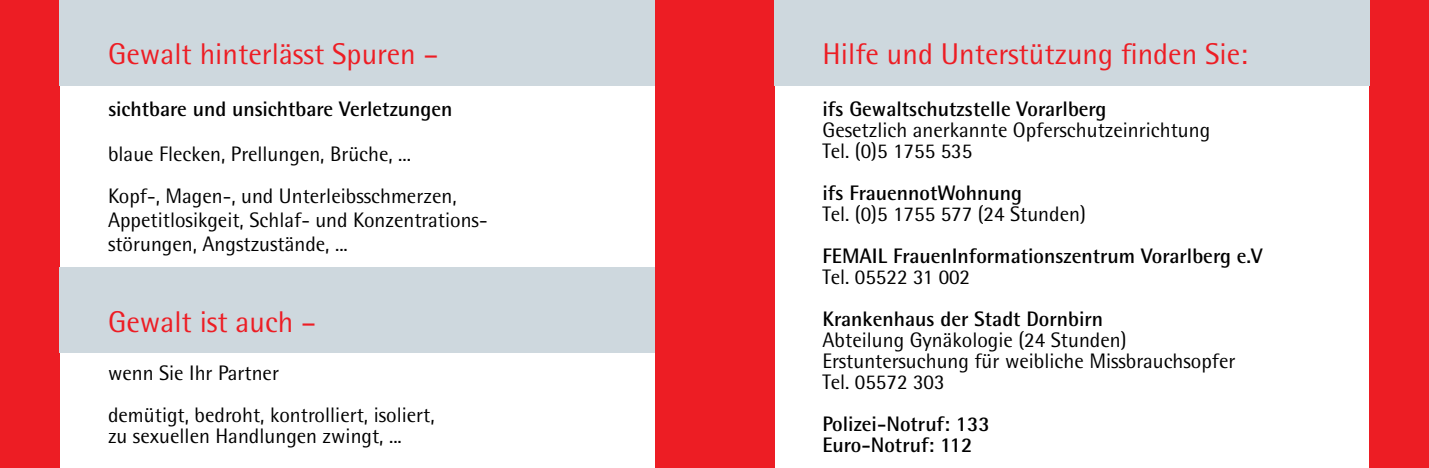
<style>
.page{position:relative;width:1429px;height:468px;background:#fff}
.page>*{position:absolute;margin:0;border:0;box-sizing:border-box;transform-origin:0 0}
.t1{font:30px "Rotis Semi Sans Pro";color:#ed1d24}
.t2{font:21px/21px "Rotis Semi Sans Pro";color:#000}
.t3{font:700 21px/21px "Rotis Semi Sans Pro";color:#000}
</style>
<div class="page">
<div style="left:655px;top:0;width:119px;height:468px;background:#ed1d24"></div>
<div style="left:0;top:0;width:60px;height:468px;background:#ed1d24"></div>
<div style="left:1369px;top:0;width:60px;height:468px;background:#ed1d24"></div>
<div style="left:774px;top:0;width:595px;height:85px;background:#ced8de"></div>
<div style="left:60px;top:0;width:595px;height:85px;background:#ced8de"></div>
<div style="left:60px;top:267px;width:595px;height:85px;background:#ced8de"></div>
<h1 class="t1" style="left:108px;top:36px;width:332px">Gewalt hinterlässt Spuren –</h1>
<h1 class="t1" style="left:822px;top:36px;width:427px">Hilfe und Unterstützung finden Sie:</h1>
<p class="t3" style="left:108px;top:98px;width:346px">sichtbare und unsichtbare Verletzungen</p>
<p class="t2" style="left:108px;top:133px;width:350px;line-height:42px">blaue Flecken, Prellungen, Brüche, ...<br>Kopf-, Magen-, und Unterleibsschmerzen,</p>
<p class="t2" style="left:108px;top:208px;width:381px;line-height:24px">Appetitlosikgeit, Schlaf- und Konzentrations&shy;störungen, Angstzustände, ...</p>
<h1 class="t1" style="left:108px;top:303px;width:210px">Gewalt ist auch –</h1>
<p class="t2" style="left:108px;top:351px;width:328px;line-height:42px">wenn Sie Ihr Partner<br>demütigt, bedroht, kontrolliert, isoliert,</p>
<p class="t2" style="left:108px;top:425px;width:295px">zu sexuellen Handlungen zwingt, ...</p>
<p class="t3" style="left:822px;top:98px;width:285px">ifs Gewaltschutzstelle Vorarlberg</p>
<p class="t2" style="left:822px;top:119px;width:389px">Gesetzlich anerkannte Opferschutzeinrichtung<br>Tel. (0)5 1755 535</p>
<p class="t3" style="left:822px;top:182px;width:201px">ifs FrauennotWohnung</p>
<p class="t2" style="left:822px;top:203px;width:265px">Tel. (0)5 1755 577 (24 Stunden)</p>
<p class="t3" style="left:822px;top:245px;width:441px">FEMAIL FrauenInformationszentrum Vorarlberg e.V</p>
<p class="t2" style="left:822px;top:266px;width:149px">Tel. 05522 31 002</p>
<p class="t3" style="left:822px;top:308px;width:282px">Krankenhaus der Stadt Dornbirn</p>
<p class="t2" style="left:822px;top:329px;width:415px">Abteilung Gynäkologie (24 Stunden)<br>Erstuntersuchung für weibliche Missbrauchsopfer<br>Tel. 05572 303</p>
<p class="t3" style="left:822px;top:413px;width:169px">Polizei-Notruf: 133<br>Euro-Notruf: 112</p>
</div>
